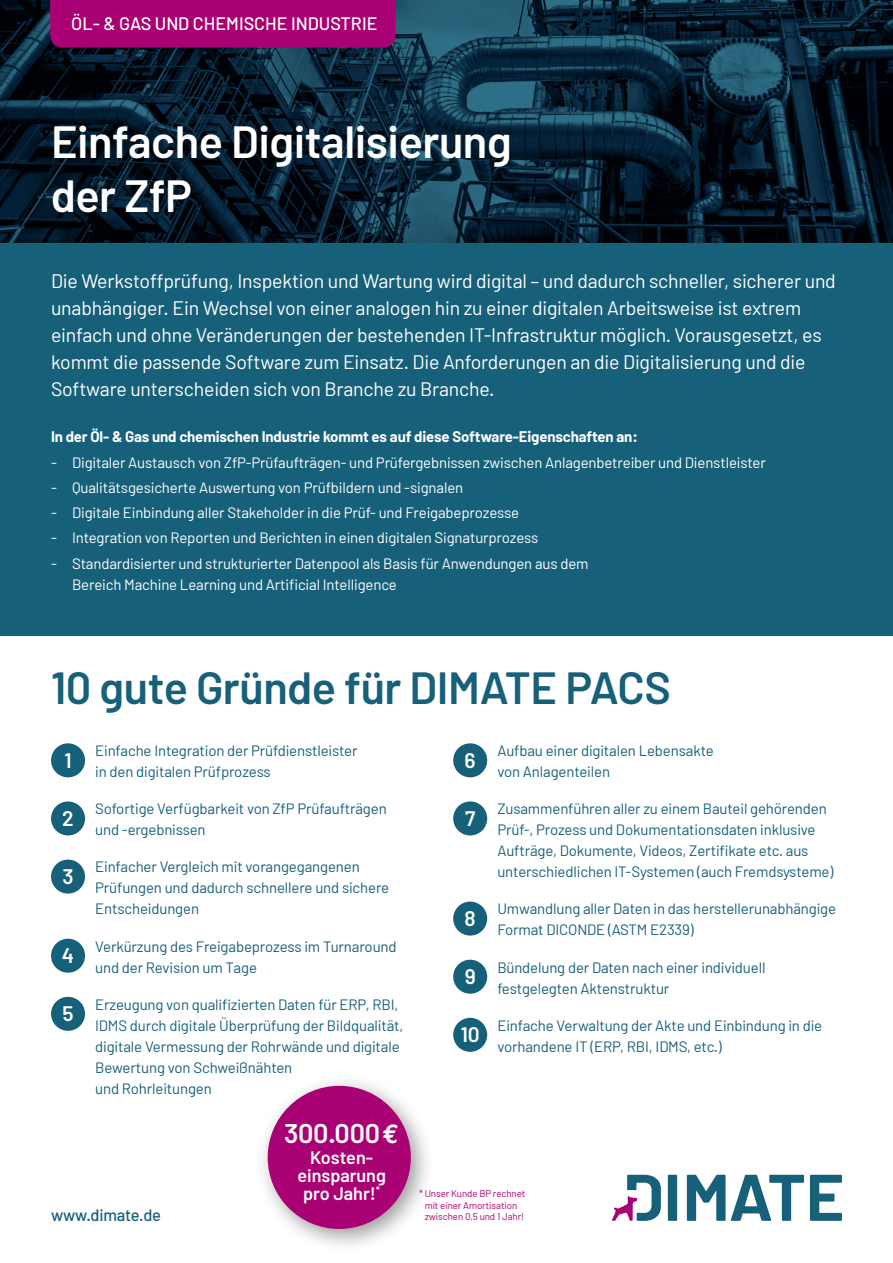
<style>
.page{position:relative;width:893px;height:1263px;background:#fff}
.page>*{position:absolute;margin:0;border:0;box-sizing:border-box;transform-origin:0 0}
.HL{font:600 45px/54px "Barlow";letter-spacing:-.01em;color:#fff}
.HL-2{font:600 45px "Barlow";letter-spacing:-.01em;color:#17607a}
.HL-3{font:600 27px "Barlow";letter-spacing:-.01em;color:#fff}
.t1{font:600 21px "Barlow";color:#fff}
.Anleser_negativ{font:19.5px/27px "Barlow";letter-spacing:-.01em;color:#fff}
.Anleser_negativ-2{font:500 18px "Barlow";color:#fff}
.HL-4{font:600 18px/18px "Barlow";color:#fff;text-align:center}
.Absatzformat_1{font:500 16.5px "Barlow";letter-spacing:-.01em;color:#17607a}
.Absatzformat_1-2{font:15px/21px "Barlow";letter-spacing:-.01em;color:#17607a}
.Copy_negativ{font:15px/21px "Barlow";letter-spacing:-.01em;color:#fff}
.Copy_negativ-2{font:700 15px "Barlow";letter-spacing:-.01em;color:#fff}
.Absatzformat_1-3{font:9.75px/11.7px "Barlow";letter-spacing:-.01em;color:#a90074;text-align:center}
.s1{font-family:"Euro Mono";font-weight:700}
</style>
<div class="page">
<div style="left:0;top:0;width:893px;height:636px;background:#17607a"></div>
<svg style="left:0;top:0;width:893px;height:242px;background:#092333"></svg>
<svg style="left:687px;top:1175px;width:155px;height:46px"></svg>
<svg style="left:612px;top:1175px;width:65px;height:46px"></svg>
<div style="left:51px;top:743px;width:34px;height:34px;background:#17607a;border-radius:50%"></div>
<div style="left:51px;top:801px;width:34px;height:34px;background:#17607a;border-radius:50%"></div>
<div style="left:51px;top:859px;width:34px;height:34px;background:#17607a;border-radius:50%"></div>
<div style="left:51px;top:939px;width:34px;height:34px;background:#17607a;border-radius:50%"></div>
<div style="left:51px;top:997px;width:34px;height:34px;background:#17607a;border-radius:50%"></div>
<div style="left:453px;top:743px;width:34px;height:34px;background:#17607a;border-radius:50%"></div>
<div style="left:453px;top:801px;width:34px;height:34px;background:#17607a;border-radius:50%"></div>
<div style="left:453px;top:901px;width:34px;height:34px;background:#17607a;border-radius:50%"></div>
<div style="left:453px;top:960px;width:34px;height:34px;background:#17607a;border-radius:50%"></div>
<div style="left:453px;top:1018px;width:34px;height:34px;background:#17607a;border-radius:50%"></div>
<div style="left:50px;top:0;width:345px;height:48px;background:#a90074"></div>
<div style="left:255px;top:1073px;width:180px;height:180px;background:#000;opacity:.4"></div>
<div style="left:268px;top:1086px;width:143px;height:143px;background:#a90074;border-radius:50%"></div>
<p class="Anleser_negativ-2" style="left:71px;top:12px;width:308px">ÖL- &amp; GAS UND CHEMISCHE INDUSTRIE</p>
<p class="HL" style="left:51px;top:114px;width:462px">Einfache Digitalisierung der ZfP</p>
<p class="Anleser_negativ" style="left:51px;top:267px;width:786px">Die Werkstoffprüfung, Inspektion und Wartung wird digital – und dadurch schneller, sicherer und unabhängiger. Ein Wechsel von einer analogen hin zu einer digitalen Arbeitsweise ist extrem einfach und ohne Veränderungen der bestehenden IT-Infrastruktur möglich. Vorausgesetzt, es kommt die passende Software zum Einsatz. Die Anforderungen an die Digitalisierung und die Software unterscheiden sich von Branche zu Branche.</p>
<p class="Copy_negativ-2" style="left:51px;top:428px;width:588px">In der Öl- &amp; Gas und chemischen Industrie kommt es auf diese Software-Eigenschaften an:</p>
<p class="Copy_negativ" style="left:51px;top:451px;width:716px">- Digitaler Austausch von ZfP-Prüfaufträgen- und Prüfergebnissen zwischen Anlagenbetreiber und Dienstleister</p>
<p class="Copy_negativ" style="left:51px;top:477px;width:414px">- Qualitätsgesicherte Auswertung von Prüfbildern und -signalen</p>
<p class="Copy_negativ" style="left:51px;top:502px;width:470px">- Digitale Einbindung aller Stakeholder in die Prüf- und Freigabeprozesse</p>
<p class="Copy_negativ" style="left:51px;top:527px;width:489px">- Integration von Reporten und Berichten in einen digitalen Signaturprozess</p>
<p class="Copy_negativ" style="left:72px;top:552px;width:518px;text-indent:-21px">- Standardisierter und strukturierter Datenpool als Basis für Anwendungen aus dem<br>Bereich Machine Learning und Artificial Intelligence</p>
<p class="HL-2" style="left:51px;top:660px;width:621px">10 gute Gründe für DIMATE PACS</p>
<p class="t1" style="left:64px;top:747px;width:9px">1</p>
<p class="Absatzformat_1-2" style="left:95px;top:740px;width:264px">Einfache Integration der Prüfdienstleister in den digitalen Prüfprozess</p>
<p class="t1" style="left:62px;top:805px;width:13px">2</p>
<p class="Absatzformat_1-2" style="left:95px;top:798px;width:293px">Sofortige Verfügbarkeit von ZfP Prüfaufträgen und -ergebnissen</p>
<p class="t1" style="left:62px;top:863px;width:13px">3</p>
<p class="Absatzformat_1-2" style="left:95px;top:856px;width:296px">Einfacher Vergleich mit vorangegangenen<br>Prüfungen und dadurch schnellere und sichere<br>Entscheidungen</p>
<p class="t1" style="left:62px;top:943px;width:14px">4</p>
<p class="Absatzformat_1-2" style="left:95px;top:935px;width:303px">Verkürzung des Freigabeprozess im Turnaround und der Revision um Tage</p>
<p class="t1" style="left:62px;top:1001px;width:13px">5</p>
<p class="Absatzformat_1-2" style="left:95px;top:993px;width:310px">Erzeugung von qualifizierten Daten für ERP, RBI, IDMS durch digitale Überprüfung der Bildqualität, digitale Vermessung der Rohrwände und digitale Bewertung von Schweißnähten<br>und Rohrleitungen</p>
<p class="Absatzformat_1" style="left:51px;top:1205px;width:112px">www.dimate.de</p>
<p class="HL-3" style="left:284px;top:1116px;width:116px">300.000<span class="s1">E</span></p>
<p class="HL-4" style="left:297px;top:1148px;width:90px">Kosten&shy;einsparung pro Jahr!<sup>*</sup></p>
<p class="t1" style="left:465px;top:747px;width:13px">6</p>
<p class="Absatzformat_1-2" style="left:497px;top:740px;width:218px">Aufbau einer digitalen Lebensakte von Anlagenteilen</p>
<p class="t1" style="left:465px;top:805px;width:12px">7</p>
<p class="Absatzformat_1-2" style="left:497px;top:798px;width:337px">Zusammenführen aller zu einem Bauteil gehörenden Prüf-, Prozess und Dokumentationsdaten inklusive Aufträge, Dokumente, Videos, Zertifikate etc. aus unterschiedlichen IT-Systemen (auch Fremdsysteme)</p>
<p class="t1" style="left:465px;top:905px;width:13px">8</p>
<p class="Absatzformat_1-2" style="left:497px;top:898px;width:340px">Umwandlung aller Daten in das herstellerunabhängige<br>Format DICONDE (ASTM E2339)</p>
<p class="t1" style="left:465px;top:964px;width:13px">9</p>
<p class="Absatzformat_1-2" style="left:497px;top:956px;width:270px">Bündelung der Daten nach einer individuell festgelegten Aktenstruktur</p>
<p class="t1" style="left:461px;top:1022px;width:20px">10</p>
<p class="Absatzformat_1-2" style="left:497px;top:1014px;width:326px">Einfache Verwaltung der Akte und Einbindung in die vorhandene IT (ERP, RBI, IDMS, etc.)</p>
<p class="Absatzformat_1-3" style="left:419px;top:1187px;width:108px">* Unser Kunde BP rechnet mit einer Amortisation zwischen 0,5 und 1 Jahr!</p>
</div>
